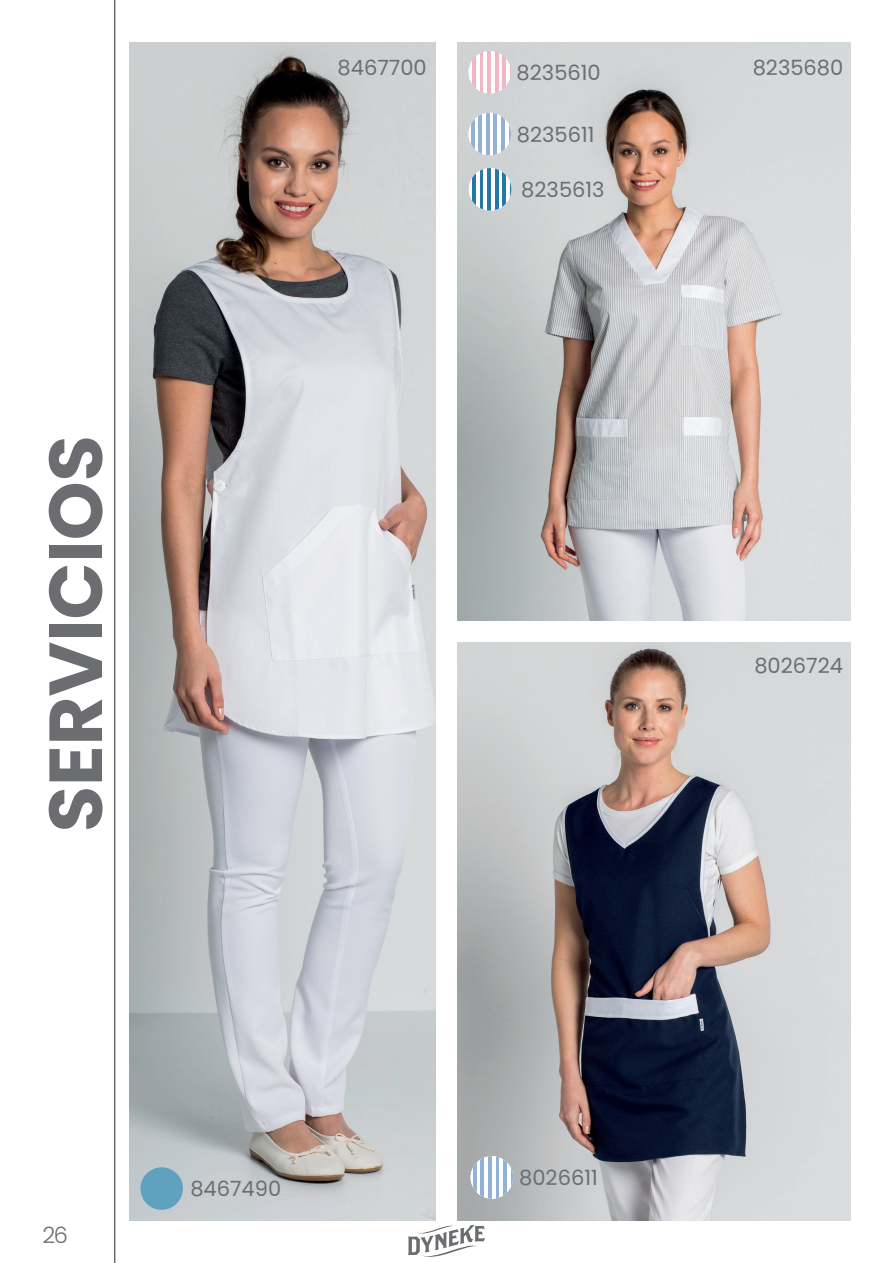
<style>
.page{position:relative;width:893px;height:1263px;background:#fff}
.page>*{position:absolute;margin:0;border:0;box-sizing:border-box;transform-origin:0 0}
.t1{font:700 75px "Poppins";color:#6c6d70}
.t2{font:300 22.5px "Poppins";color:#6c6d70}
.t3{font:21px "Poppins";color:#6c6d70}
</style>
<div class="page">
<img style="left:457px;top:43px;width:393px;height:578px">
<img style="left:457px;top:642px;width:393px;height:578px">
<img style="left:130px;top:43px;width:306px;height:1177px">
<svg style="left:468px;top:51px;width:4px;height:43px"></svg>
<svg style="left:472px;top:51px;width:4px;height:43px"></svg>
<svg style="left:476px;top:51px;width:4px;height:43px"></svg>
<svg style="left:480px;top:51px;width:4px;height:43px"></svg>
<hr style="left:484px;top:51px;width:3px;height:43px;background:#fff">
<hr style="left:487px;top:51px;width:4px;height:43px;background:#f3b5c3">
<hr style="left:491px;top:51px;width:4px;height:43px;background:#fff">
<hr style="left:495px;top:51px;width:4px;height:43px;background:#f3b5c3">
<hr style="left:499px;top:51px;width:3px;height:43px;background:#fff">
<svg style="left:502px;top:51px;width:4px;height:43px"></svg>
<svg style="left:506px;top:51px;width:4px;height:43px"></svg>
<hr style="left:510px;top:51px;width:1px;height:43px;background:#f3b5c3">
<hr style="left:468px;top:113px;width:3px;height:42px;background:#fff">
<svg style="left:471px;top:113px;width:4px;height:42px"></svg>
<hr style="left:475px;top:113px;width:3px;height:42px;background:#fff">
<hr style="left:478px;top:113px;width:4px;height:42px;background:#93b1d5">
<hr style="left:482px;top:113px;width:4px;height:42px;background:#fff">
<hr style="left:486px;top:113px;width:4px;height:42px;background:#93b1d5">
<hr style="left:490px;top:113px;width:3px;height:42px;background:#fff">
<hr style="left:493px;top:113px;width:4px;height:42px;background:#93b1d5">
<hr style="left:497px;top:113px;width:4px;height:42px;background:#fff">
<svg style="left:501px;top:113px;width:4px;height:42px"></svg>
<svg style="left:505px;top:113px;width:4px;height:42px"></svg>
<hr style="left:509px;top:113px;width:2px;height:42px;background:#93b1d5">
<hr style="left:469px;top:168px;width:3px;height:43px;background:#fff">
<svg style="left:472px;top:168px;width:4px;height:43px"></svg>
<svg style="left:476px;top:168px;width:4px;height:43px"></svg>
<svg style="left:480px;top:168px;width:4px;height:43px"></svg>
<hr style="left:484px;top:168px;width:3px;height:43px;background:#fff">
<hr style="left:487px;top:168px;width:4px;height:43px;background:#2678a7">
<hr style="left:491px;top:168px;width:4px;height:43px;background:#fff">
<hr style="left:495px;top:168px;width:4px;height:43px;background:#2678a7">
<hr style="left:499px;top:168px;width:3px;height:43px;background:#fff">
<svg style="left:502px;top:168px;width:4px;height:43px"></svg>
<svg style="left:506px;top:168px;width:4px;height:43px"></svg>
<hr style="left:510px;top:168px;width:1px;height:43px;background:#2678a7">
<hr style="left:471px;top:1156px;width:2px;height:43px;background:#fff">
<svg style="left:473px;top:1156px;width:4px;height:43px"></svg>
<hr style="left:477px;top:1156px;width:3px;height:43px;background:#fff">
<hr style="left:480px;top:1156px;width:4px;height:43px;background:#93b1d5">
<hr style="left:484px;top:1156px;width:4px;height:43px;background:#fff">
<hr style="left:488px;top:1156px;width:4px;height:43px;background:#93b1d5">
<hr style="left:492px;top:1156px;width:4px;height:43px;background:#fff">
<hr style="left:496px;top:1156px;width:3px;height:43px;background:#93b1d5">
<hr style="left:499px;top:1156px;width:4px;height:43px;background:#fff">
<svg style="left:503px;top:1156px;width:4px;height:43px"></svg>
<svg style="left:507px;top:1156px;width:4px;height:43px"></svg>
<hr style="left:511px;top:1156px;width:2px;height:43px;background:#93b1d5">
<div style="left:140px;top:1167px;width:43px;height:43px;background:#60a1c0;border-radius:50%"></div>
<hr style="left:114px;top:0;width:1px;height:1263px;background:#666969">
<svg style="left:408px;top:1225px;width:77px;height:32px"></svg>
<h1 class="t1" style="left:32px;top:832px;width:398px;rotate:-90deg">SERVICIOS</h1>
<p class="t3" style="left:338px;top:55px;width:91px">8467700</p>
<p class="t3" style="left:517px;top:61px;width:86px">8235610</p>
<p class="t3" style="left:517px;top:122px;width:79px">8235611</p>
<p class="t3" style="left:521px;top:177px;width:85px">8235613</p>
<p class="t2" style="left:43px;top:1222px;width:27px">26</p>
<p class="t3" style="left:190px;top:1176px;width:92px">8467490</p>
<p class="t3" style="left:519px;top:1166px;width:80px">8026611</p>
<p class="t3" style="left:753px;top:55px;width:92px">8235680</p>
<p class="t3" style="left:754px;top:653px;width:90px">8026724</p>
</div>
